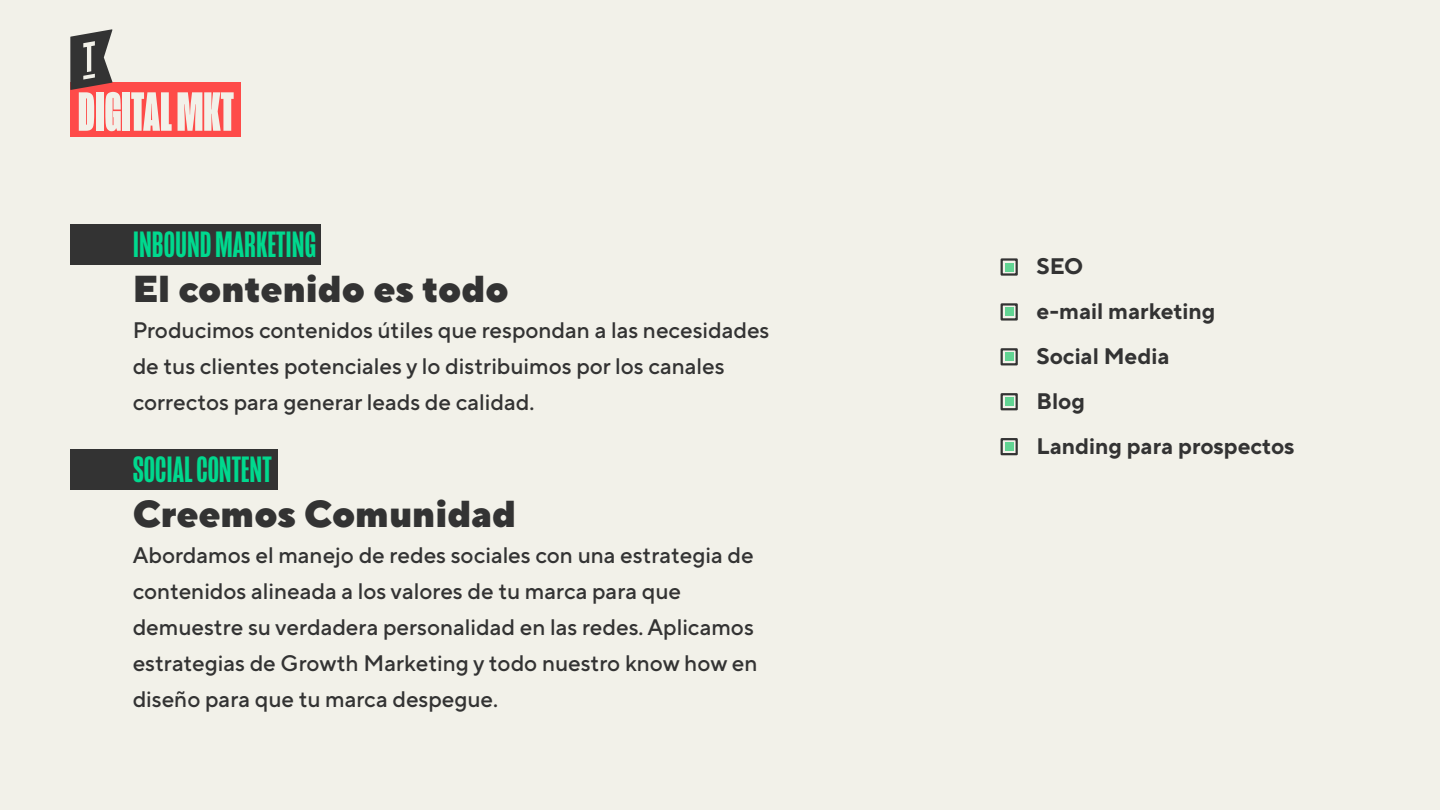
<style>
.page{position:relative;width:1440px;height:810px;background:#f2f1e9}
.page>*{position:absolute;margin:0;border:0;box-sizing:border-box;transform-origin:0 0}
.t1{font:900 56.55px "Mongoose";color:#f2f1e9}
.t2{font:900 37.5px "TT Norms Pro";color:#333}
.t3{font:500 37.5px "Mongoose";color:#00d98e}
.t4{font:500 22.5px/36px "TT Norms Pro";color:#333}
.t5{font:700 22.5px/45px "TT Norms Pro";color:#333}
</style>
<div class="page">
<div style="left:70px;top:449px;width:208px;height:40px;background:#333"></div>
<div style="left:70px;top:224px;width:251px;height:40px;background:#333"></div>
<div style="left:1001px;top:303px;width:17px;height:18px;border:2px solid #333"></div>
<div style="left:1005px;top:308px;width:8px;height:8px;background:#62d493"></div>
<div style="left:1001px;top:348px;width:17px;height:17px;border:2px solid #333"></div>
<div style="left:1005px;top:353px;width:8px;height:8px;background:#62d493"></div>
<div style="left:1001px;top:393px;width:17px;height:17px;border:2px solid #333"></div>
<div style="left:1005px;top:397px;width:8px;height:9px;background:#62d493"></div>
<div style="left:1001px;top:438px;width:17px;height:17px;border:2px solid #333"></div>
<div style="left:1005px;top:442px;width:8px;height:9px;background:#62d493"></div>
<div style="left:1001px;top:258px;width:17px;height:18px;border:2px solid #333"></div>
<div style="left:1005px;top:263px;width:8px;height:8px;background:#62d493"></div>
<div style="left:70px;top:82px;width:171px;height:55px;background:#fe4b49"></div>
<svg style="left:70px;top:29px;width:43px;height:61px"></svg>
<h1 class="t1" style="left:78px;top:80px;width:157px">DIGITAL MKT</h1>
<h2 class="t3" style="left:133px;top:223px;width:185px">INBOUND MARKETING</h2>
<h2 class="t2" style="left:133px;top:264px;width:378px">El contenido es todo</h2>
<p class="t4" style="left:133px;top:311px;width:638px">Producimos contenidos útiles que respondan a las necesidades de tus clientes potenciales y lo distribuimos por los canales correctos para generar leads de calidad.</p>
<h2 class="t3" style="left:133px;top:448px;width:140px">SOCIAL CONTENT</h2>
<h2 class="t2" style="left:133px;top:489px;width:385px">Creemos Comunidad</h2>
<p class="t4" style="left:133px;top:536px;width:626px">Abordamos el manejo de redes sociales con una estrategia de contenidos alineada a los valores de tu marca para que demuestre su verdadera personalidad en las redes. Aplicamos estrategias de Growth Marketing y todo nuestro know how en diseño para que tu marca despegue.</p>
<p class="t5" style="left:1037px;top:242px;width:259px">SEO<br>e-mail marketing<br>Social Media<br>Blog<br>Landing para prospectos</p>
</div>
